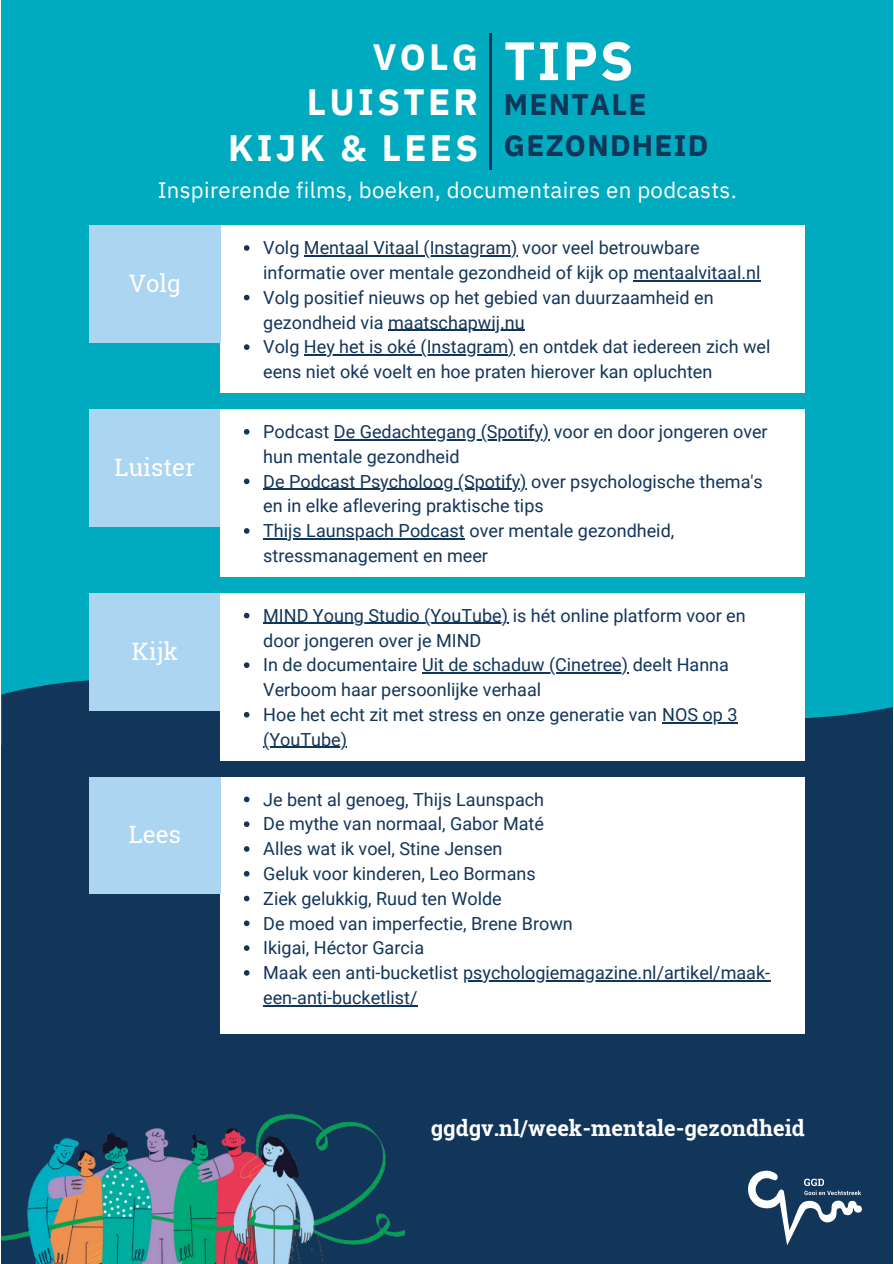
<style>
.page{position:relative;width:894px;height:1264px;background:#fff}
.page>*{position:absolute;margin:0;border:0;box-sizing:border-box;transform-origin:0 0}
.t1{font:700 54px "IBM Plex Sans";color:#fff}
.t2{font:700 36.45px "IBM Plex Sans";letter-spacing:.09em;color:#fff}
.t3{font:700 29.55px "IBM Plex Sans";letter-spacing:.04em;color:#12355a}
.t4{font:24px "Roboto Slab";color:#fff}
.t5{font:22.35px "IBM Plex Sans";letter-spacing:.015em;color:#fff}
.t6{font:700 21.9px "Roboto Slab";color:#fff}
.t7{font:18px/24.8px "Roboto";color:#12355a}
</style>
<div class="page">
<div style="left:1px;top:725px;width:891px;height:538px;background:#12355a"></div>
<div style="left:1px;top:0;width:891px;height:757px;background:#00aabf"></div>
<div style="left:1px;top:720px;width:891px;height:58px;background:#12355a"></div>
<div style="left:430px;top:726px;width:269px;height:268px;background:#12355a"></div>
<div style="left:89px;top:409px;width:131px;height:117px;background:#abd5f0"></div>
<div style="left:220px;top:776px;width:584px;height:257px;background:#fff"></div>
<div style="left:89px;top:776px;width:131px;height:117px;background:#abd5f0"></div>
<img style="left:1px;top:1114px;width:404px;height:149px">
<svg style="left:748px;top:1170px;width:113px;height:75px"></svg>
<hr style="left:489px;top:33px;width:3px;height:136px;background:#12355a">
<div style="left:220px;top:409px;width:584px;height:168px;background:#fff"></div>
<svg style="left:244px;top:429px;width:5px;height:5px"></svg>
<hr style="left:334px;top:439px;width:215px;height:1px;background:#12355a">
<svg style="left:244px;top:478px;width:5px;height:6px"></svg>
<hr style="left:263px;top:488px;width:263px;height:2px;background:#12355a">
<svg style="left:244px;top:528px;width:5px;height:5px"></svg>
<hr style="left:263px;top:538px;width:202px;height:1px;background:#12355a">
<svg style="left:244px;top:796px;width:5px;height:6px"></svg>
<svg style="left:244px;top:821px;width:5px;height:6px"></svg>
<svg style="left:244px;top:846px;width:5px;height:5px"></svg>
<svg style="left:244px;top:871px;width:5px;height:5px"></svg>
<svg style="left:244px;top:895px;width:5px;height:6px"></svg>
<svg style="left:244px;top:920px;width:5px;height:6px"></svg>
<svg style="left:244px;top:945px;width:5px;height:5px"></svg>
<svg style="left:244px;top:970px;width:5px;height:5px"></svg>
<hr style="left:463px;top:980px;width:307px;height:1px;background:#12355a">
<hr style="left:263px;top:1005px;width:154px;height:1px;background:#12355a">
<div style="left:220px;top:225px;width:584px;height:168px;background:#fff"></div>
<div style="left:89px;top:225px;width:131px;height:117px;background:#abd5f0"></div>
<svg style="left:244px;top:245px;width:5px;height:6px"></svg>
<hr style="left:304px;top:255px;width:213px;height:1px;background:#12355a">
<hr style="left:633px;top:280px;width:127px;height:1px;background:#12355a">
<svg style="left:244px;top:295px;width:5px;height:5px"></svg>
<hr style="left:388px;top:330px;width:136px;height:1px;background:#12355a">
<svg style="left:244px;top:344px;width:5px;height:6px"></svg>
<hr style="left:304px;top:354px;width:210px;height:1px;background:#12355a">
<div style="left:89px;top:593px;width:131px;height:117px;background:#abd5f0"></div>
<div style="left:220px;top:593px;width:584px;height:167px;background:#fff"></div>
<svg style="left:244px;top:612px;width:5px;height:6px"></svg>
<hr style="left:263px;top:623px;width:245px;height:1px;background:#12355a">
<svg style="left:244px;top:662px;width:5px;height:6px"></svg>
<hr style="left:422px;top:672px;width:206px;height:1px;background:#12355a">
<svg style="left:1px;top:679px;width:891px;height:41px"></svg>
<hr style="left:662px;top:722px;width:75px;height:1px;background:#12355a">
<hr style="left:263px;top:746px;width:84px;height:2px;background:#12355a">
<p class="t2" style="left:373px;top:32px;width:107px">VOLG</p>
<p class="t2" style="left:307px;top:78px;width:173px">LUISTER</p>
<p class="t2" style="left:228px;top:124px;width:251px">KIJK &amp; LEES</p>
<p class="t1" style="left:504px;top:25px;width:131px">TIPS</p>
<p class="t3" style="left:504px;top:84px;width:144px">MENTALE</p>
<p class="t3" style="left:504px;top:126px;width:206px">GEZONDHEID</p>
<p class="t5" style="left:158px;top:175px;width:580px">Inspirerende films, boeken, documentaires en podcasts.</p>
<p class="t4" style="left:129px;top:267px;width:53px">Volg</p>
<p class="t4" style="left:115px;top:450px;width:82px">Luister</p>
<p class="t4" style="left:132px;top:634px;width:48px">Kijk</p>
<p class="t4" style="left:129px;top:818px;width:54px">Lees</p>
<p class="t7" style="left:263px;top:236px;width:498px">Volg Mentaal Vitaal (Instagram) voor veel betrouwbare informatie over mentale gezondheid of kijk op mentaalvitaal.nl</p>
<p class="t7" style="left:263px;top:285px;width:451px">Volg positief nieuws op het gebied van duurzaamheid en gezondheid via maatschapwij.nu</p>
<p class="t7" style="left:263px;top:335px;width:508px">Volg Hey het is oké (Instagram) en ontdek dat iedereen zich wel eens niet oké voelt en hoe praten hierover kan opluchten</p>
<p class="t7" style="left:263px;top:419px;width:506px">Podcast De Gedachtegang (Spotify) voor en door jongeren over hun mentale gezondheid</p>
<p class="t7" style="left:263px;top:469px;width:501px">De Podcast Psycholoog (Spotify) over psychologische thema's en in elke aflevering praktische tips</p>
<p class="t7" style="left:263px;top:518px;width:412px">Thijs Launspach Podcast over mentale gezondheid, stressmanagement en meer</p>
<p class="t7" style="left:263px;top:603px;width:484px">MIND Young Studio (YouTube) is hét online platform voor en door jongeren over je MIND</p>
<p class="t7" style="left:263px;top:653px;width:467px">In de documentaire Uit de schaduw (Cinetree) deelt Hanna<br>Verboom haar persoonlijke verhaal</p>
<p class="t7" style="left:263px;top:702px;width:475px">Hoe het echt zit met stress en onze generatie van NOS op 3 (YouTube)</p>
<p class="t7" style="left:263px;top:787px;width:282px">Je bent al genoeg, Thijs Launspach</p>
<p class="t7" style="left:263px;top:811px;width:282px">De mythe van normaal, Gabor Maté</p>
<p class="t7" style="left:263px;top:836px;width:241px">Alles wat ik voel, Stine Jensen</p>
<p class="t7" style="left:263px;top:861px;width:274px">Geluk voor kinderen, Leo Bormans</p>
<p class="t7" style="left:263px;top:886px;width:240px">Ziek gelukkig, Ruud ten Wolde</p>
<p class="t7" style="left:263px;top:911px;width:311px">De moed van imperfectie, Brene Brown</p>
<p class="t7" style="left:263px;top:935px;width:162px">Ikigai, Héctor Garcia</p>
<p class="t7" style="left:263px;top:960px;width:508px">Maak een anti-bucketlist psychologiemagazine.nl/artikel/maak&shy;een-anti-bucketlist/</p>
<p class="t6" style="left:430px;top:1112px;width:375px">ggdgv.nl/week-mentale-gezondheid</p>
</div>
